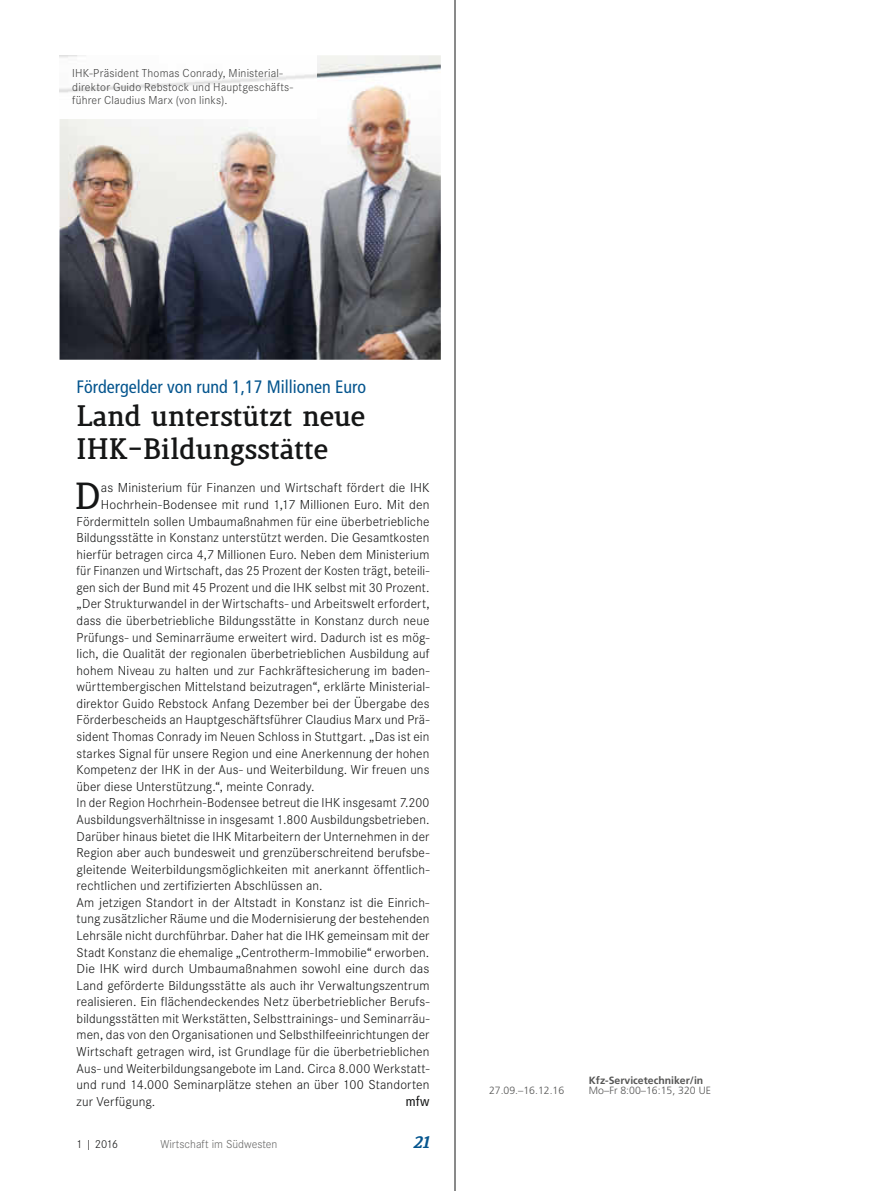
<style>
.page{position:relative;width:893px;height:1191px;background:#fff}
.page>*{position:absolute;margin:0;border:0;box-sizing:border-box;transform-origin:0 0}
.t1{font:700 36.3px "Lenga";color:#151616}
.t2{font:800 28.5px/33.2px "Lenga";color:#151616}
.t3{font:condensed 18px "Frutiger";color:#05558e}
.t4{font:italic 900 16.5px "Lenga";color:#05558e}
.t5{font:300 13.5px "Corporate S";letter-spacing:.01em;color:#151616}
.t6{font:300 13.5px "Corporate S";letter-spacing:.01em;color:#151616;scale:1.04 1}
.t7{font:condensed 13.5px "Frutiger";color:#151616}
.t8{font:300 12px/13.5px "Corporate S";letter-spacing:.015em;color:#40403f}
.t9{font:300 12px "Corporate S";color:#686867}
.t10{font:300 12px "Corporate S";color:#151616}
.t11{font:300 10.5px "Frutiger";color:#565655}
.t12{font:700 10.5px "Frutiger";color:#565655}
</style>
<div class="page">
<hr style="left:0;top:0;width:1px;height:1191px;background:#edecea">
<hr style="left:455px;top:0;width:1px;height:1191px;background:#151616">
<img style="left:60px;top:55px;width:381px;height:305px">
<img style="left:60px;top:55px;width:256px;height:63px">
<p class="t8" style="left:72px;top:66px;width:222px">IHK-Präsident Thomas Conrady, Ministerial&shy;direktor Guido Rebstock und Hauptgeschäfts&shy;führer Claudius Marx (von links).</p>
<h3 class="t3" style="left:77px;top:376px;width:291px">Fördergelder von rund 1,17 Millionen Euro</h3>
<h2 class="t2" style="left:77px;top:401px;width:290px">Land unterstützt neue<br>IHK-Bildungsstätte</h2>
<h1 class="t1" style="left:74px;top:476px;width:27px">D</h1>
<p class="t5" style="left:101px;top:480px;width:330px">as Ministerium für Finanzen und Wirtschaft fördert die IHK</p>
<p class="t5" style="left:101px;top:497px;width:330px">Hochrhein-Bodensee mit rund 1,17 Millionen Euro. Mit den</p>
<p class="t5" style="left:77px;top:513px;width:354px">Fördermitteln sollen Umbaumaßnahmen für eine überbetriebliche</p>
<p class="t5" style="left:77px;top:530px;width:354px">Bildungsstätte in Konstanz unterstützt werden. Die Gesamtkosten</p>
<p class="t5" style="left:77px;top:546px;width:354px">hierfür betragen circa 4,7 Millionen Euro. Neben dem Ministerium</p>
<p class="t5" style="left:77px;top:563px;width:354px">für Finanzen und Wirtschaft, das 25 Prozent der Kosten trägt, beteili-</p>
<p class="t5" style="left:77px;top:580px;width:354px">gen sich der Bund mit 45 Prozent und die IHK selbst mit 30 Prozent.</p>
<p class="t5" style="left:77px;top:596px;width:354px">„Der Strukturwandel in der Wirtschafts- und Arbeitswelt erfordert,</p>
<p class="t5" style="left:77px;top:613px;width:354px">dass die überbetriebliche Bildungsstätte in Konstanz durch neue</p>
<p class="t5" style="left:77px;top:629px;width:354px">Prüfungs- und Seminarräume erweitert wird. Dadurch ist es mög-</p>
<p class="t5" style="left:77px;top:646px;width:354px">lich, die Qualität der regionalen überbetrieblichen Ausbildung auf</p>
<p class="t5" style="left:77px;top:662px;width:354px">hohem Niveau zu halten und zur Fachkräftesicherung im baden-</p>
<p class="t5" style="left:77px;top:679px;width:354px">württembergischen Mittelstand beizutragen“, erklärte Ministerial-</p>
<p class="t5" style="left:77px;top:696px;width:354px">direktor Guido Rebstock Anfang Dezember bei der Übergabe des</p>
<p class="t5" style="left:77px;top:712px;width:354px">Förderbescheids an Hauptgeschäftsführer Claudius Marx und Prä-</p>
<p class="t5" style="left:77px;top:729px;width:354px">sident Thomas Conrady im Neuen Schloss in Stuttgart. „Das ist ein</p>
<p class="t5" style="left:77px;top:745px;width:354px">starkes Signal für unsere Region und eine Anerkennung der hohen</p>
<p class="t5" style="left:77px;top:762px;width:354px">Kompetenz der IHK in der Aus- und Weiterbildung. Wir freuen uns</p>
<p class="t5" style="left:77px;top:778px;width:240px">über diese Unterstützung.“, meinte Conrady.</p>
<p class="t5" style="left:77px;top:795px;width:354px">In der Region Hochrhein-Bodensee betreut die IHK insgesamt 7.200</p>
<p class="t5" style="left:77px;top:812px;width:354px">Ausbildungsverhältnisse in insgesamt 1.800 Ausbildungsbetrieben.</p>
<p class="t5" style="left:77px;top:828px;width:354px">Darüber hinaus bietet die IHK Mitarbeitern der Unternehmen in der</p>
<p class="t5" style="left:77px;top:845px;width:354px">Region aber auch bundesweit und grenzüberschreitend berufsbe-</p>
<p class="t5" style="left:77px;top:861px;width:354px">gleitende Weiterbildungsmöglichkeiten mit anerkannt öffentlich-</p>
<p class="t5" style="left:77px;top:878px;width:247px">rechtlichen und zertifizierten Abschlüssen an.</p>
<p class="t5" style="left:77px;top:894px;width:354px">Am jetzigen Standort in der Altstadt in Konstanz ist die Einrich-</p>
<p class="t5" style="left:77px;top:911px;width:354px">tung zusätzlicher Räume und die Modernisierung der bestehenden</p>
<p class="t5" style="left:77px;top:928px;width:354px">Lehrsäle nicht durchführbar. Daher hat die IHK gemeinsam mit der</p>
<p class="t5" style="left:77px;top:944px;width:354px">Stadt Konstanz die ehemalige „Centrotherm-Immobilie“ erworben.</p>
<p class="t6" style="left:77px;top:961px;width:341px">Die IHK wird durch Umbaumaßnahmen sowohl eine durch das</p>
<p class="t5" style="left:77px;top:977px;width:354px">Land geförderte Bildungsstätte als auch ihr Verwaltungszentrum</p>
<p class="t5" style="left:77px;top:994px;width:354px">realisieren. Ein flächendeckendes Netz überbetrieblicher Berufs-</p>
<p class="t5" style="left:77px;top:1010px;width:354px">bildungsstätten mit Werkstätten, Selbsttrainings- und Seminarräu-</p>
<p class="t5" style="left:77px;top:1027px;width:354px">men, das von den Organisationen und Selbsthilfeeinrichtungen der</p>
<p class="t5" style="left:77px;top:1044px;width:354px">Wirtschaft getragen wird, ist Grundlage für die überbetrieblichen</p>
<p class="t5" style="left:77px;top:1060px;width:354px">Aus- und Weiterbildungsangebote im Land. Circa 8.000 Werkstatt-</p>
<p class="t5" style="left:77px;top:1077px;width:354px">und rund 14.000 Seminarplätze stehen an über 100 Standorten</p>
<p class="t5" style="left:77px;top:1093px;width:80px">zur Verfügung.</p>
<p class="t7" style="left:406px;top:1093px;width:25px">mfw</p>
<p class="t10" style="left:77px;top:1137px;width:43px">1 | 2016</p>
<p class="t9" style="left:160px;top:1137px;width:119px">Wirtschaft im Südwesten</p>
<p class="t4" style="left:413px;top:1134px;width:18px">21</p>
<p class="t12" style="left:589px;top:1073px;width:116px">Kfz-Servicetechniker/in</p>
<p class="t11" style="left:489px;top:1084px;width:77px">27.09.–16.12.16</p>
<p class="t11" style="left:589px;top:1084px;width:123px">Mo–Fr 8:00–16:15, 320 UE</p>
</div>
